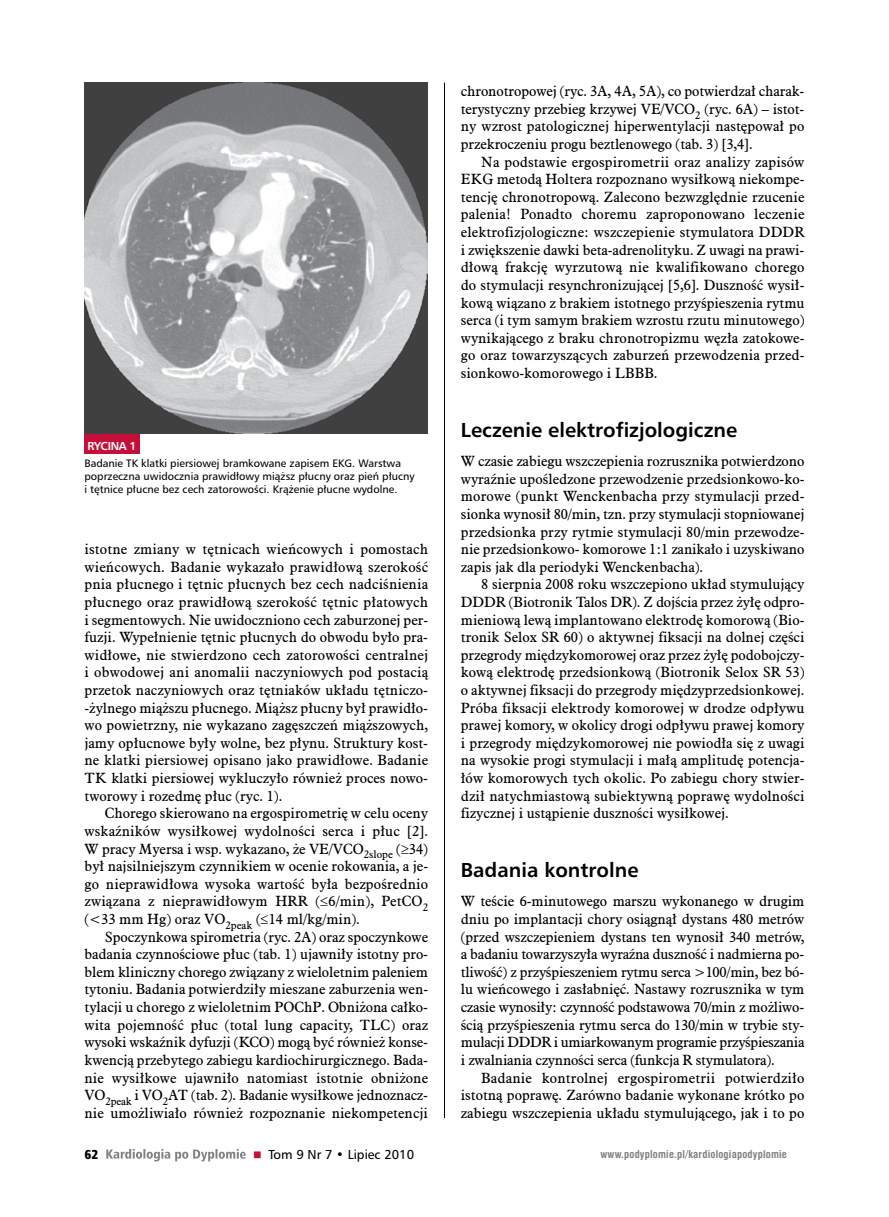
<style>
.page{position:relative;width:889px;height:1217px;background:#fff}
.page>*{position:absolute;margin:0;border:0;box-sizing:border-box;transform-origin:0 0}
.t1{font:700 20.25px "Humnst 777 EU";color:#000}
.t2{font:14.4px/17.5px "Aldine 721 EU";color:#000;text-align:justify}
.t3{font:13.05px "Humnst 777 EU";color:#000}
.t4{font:13.05px "Humnst 777 X Blk Cn EU";color:#000}
.t5{font:700 11.55px "Humnst 777 EU";letter-spacing:-.03em;color:#fff}
.t6{font:10.8px/13px "Humnst 777 EU";color:#000}
.t7{font:700 10.5px "Swis 721 Cn EU";letter-spacing:.02em;color:#808285}
</style>
<div class="page">
<svg style="left:84px;top:82px;width:361px;height:1080px"></svg>
<svg style="left:254px;top:1150px;width:7px;height:7px"></svg>
<p class="t5" style="left:88px;top:438px;width:50px">RYCINA 1</p>
<p class="t6" style="left:84px;top:456px;width:332px">Badanie TK klatki piersiowej bramkowane zapisem EKG. Warstwa poprzeczna uwidocznia prawidłowy miąższ płucny oraz pień płucny i tętnice płucne bez cech zatorowości. Krążenie płucne wydolne.</p>
<p class="t2" style="left:84px;top:541px;width:345px">istotne zmiany w tętnicach wieńcowych i pomostach wieńcowych. Badanie wykazało prawidłową szerokość pnia płucnego i tętnic płucnych bez cech nadciśnienia płucnego oraz prawidłową szerokość tętnic płatowych i segmentowych. Nie uwidoczniono cech zaburzonej per&shy;fuzji. Wypełnienie tętnic płucnych do obwodu było pra&shy;widłowe, nie stwierdzono cech zatorowości centralnej i obwodowej ani anomalii naczyniowych pod postacią przetok naczyniowych oraz tętniaków układu tętniczo--żylnego miąższu płucnego. Miąższ płucny był prawidło&shy;wo powietrzny, nie wykazano zagęszczeń miąższowych, jamy opłucnowe były wolne, bez płynu. Struktury kost&shy;ne klatki piersiowej opisano jako prawidłowe. Badanie TK klatki piersiowej wykluczyło również proces nowo&shy;tworowy i rozedmę płuc (ryc. 1).</p>
<p class="t2" style="left:84px;top:805px;width:345px;text-indent:21px">Chorego skierowano na ergospirometrię w celu oceny wskaźników wysiłkowej wydolności serca i płuc [2].<br>W pracy Myersa i wsp. wykazano, że VE/VCO<sub>2slope</sub> (≥34) był najsilniejszym czynnikiem w ocenie rokowania, a je&shy;go nieprawidłowa wysoka wartość była bezpośrednio związana z nieprawidłowym HRR (≤6/min), PetCO<sub>2 </sub>(&lt;33 mm Hg) oraz VO<sub>2peak</sub> (≤14 ml/kg/min).</p>
<p class="t2" style="left:84px;top:928px;width:345px;text-indent:20px">Spoczynkowa spirometria (ryc. 2A) oraz spoczynkowe badania czynnościowe płuc (tab. 1) ujawniły istotny pro&shy;blem kliniczny chorego związany z wieloletnim paleniem tytoniu. Badania potwierdziły mieszane zaburzenia wen&shy;tylacji u chorego z wieloletnim POChP. Obniżona całko&shy;wita pojemność płuc (total lung capacity, TLC) oraz wysoki wskaźnik dyfuzji (KCO) mogą być również konse&shy;kwencją przebytego zabiegu kardiochirurgicznego. Bada&shy;nie wysiłkowe ujawniło natomiast istotnie obniżone VO<sub>2peak</sub> i VO<sub>2</sub>AT (tab. 2). Badanie wysiłkowe jednoznacz&shy;nie umożliwiało również rozpoznanie niekompetencji</p>
<p class="t4" style="left:84px;top:1145px;width:15px">62</p>
<p class="t3" style="left:268px;top:1145px;width:147px">Tom 9 Nr 7 • Lipiec 2010</p>
<p class="t2" style="left:461px;top:83px;width:345px">chronotropowej (ryc. 3A, 4A, 5A), co potwierdzał charak&shy;terystyczny przebieg krzywej VE/VCO<sub>2</sub> (ryc. 6A) – istot&shy;ny wzrost patologicznej hiperwentylacji następował po przekroczeniu progu beztlenowego (tab. 3) [3,4].</p>
<p class="t2" style="left:461px;top:153px;width:345px;text-indent:21px">Na podstawie ergospirometrii oraz analizy zapisów EKG metodą Holtera rozpoznano wysiłkową niekompe&shy;tencję chronotropową. Zalecono bezwzględnie rzucenie palenia! Ponadto choremu zaproponowano leczenie elektrofizjologiczne: wszczepienie stymulatora DDDR i zwiększenie dawki beta-adrenolityku. Z uwagi na prawi&shy;dłową frakcję wyrzutową nie kwalifikowano chorego do stymulacji resynchronizującej [5,6]. Duszność wysił&shy;kową wiązano z brakiem istotnego przyśpieszenia rytmu serca (i tym samym brakiem wzrostu rzutu minutowego) wynikającego z braku chronotropizmu węzła zatokowe&shy;go oraz towarzyszących zaburzeń przewodzenia przed&shy;sionkowo-komorowego i LBBB.</p>
<h1 class="t1" style="left:461px;top:416px;width:278px">Leczenie elektrofizjologiczne</h1>
<p class="t2" style="left:461px;top:453px;width:345px">W czasie zabiegu wszczepienia rozrusznika potwierdzono wyraźnie upośledzone przewodzenie przedsionkowo-ko&shy;morowe (punkt Wenckenbacha przy stymulacji przed&shy;sionka wynosił 80/min, tzn. przy stymulacji stopniowanej przedsionka przy rytmie stymulacji 80/min przewodze&shy;nie przedsionkowo- komorowe 1:1 zanikało i uzyskiwano zapis jak dla periodyki Wenckenbacha).</p>
<p class="t2" style="left:461px;top:576px;width:345px;text-indent:20px">8 sierpnia 2008 roku wszczepiono układ stymulujący DDDR (Biotronik Talos DR). Z dojścia przez żyłę odpro&shy;mieniową lewą implantowano elektrodę komorową (Bio&shy;tronik Selox SR 60) o aktywnej fiksacji na dolnej części przegrody międzykomorowej oraz przez żyłę podobojczy&shy;kową elektrodę przedsionkową (Biotronik Selox SR 53) o aktywnej fiksacji do przegrody międzyprzedsionkowej.<br>Próba fiksacji elektrody komorowej w drodze odpływu prawej komory, w okolicy drogi odpływu prawej komory i przegrody międzykomorowej nie powiodła się z uwagi na wysokie progi stymulacji i małą amplitudę potencja&shy;łów komorowych tych okolic. Po zabiegu chory stwier&shy;dził natychmiastową subiektywną poprawę wydolności fizycznej i ustąpienie duszności wysiłkowej.</p>
<h1 class="t1" style="left:461px;top:856px;width:179px">Badania kontrolne</h1>
<p class="t2" style="left:461px;top:893px;width:345px">W teście 6-minutowego marszu wykonanego w drugim dniu po implantacji chory osiągnął dystans 480 metrów (przed wszczepieniem dystans ten wynosił 340 metrów, a badaniu towarzyszyła wyraźna duszność i nadmierna po&shy;tliwość) z przyśpieszeniem rytmu serca &gt;100/min, bez bó&shy;lu wieńcowego i zasłabnięć. Nastawy rozrusznika w tym czasie wynosiły: czynność podstawowa 70/min z możliwo&shy;ścią przyśpieszenia rytmu serca do 130/min w trybie sty&shy;mulacji DDDR i umiarkowanym programie przyśpieszania i zwalniania czynności serca (funkcja R stymulatora).</p>
<p class="t2" style="left:461px;top:1069px;width:345px;text-indent:20px">Badanie kontrolnej ergospirometrii potwierdziło istotną poprawę. Zarówno badanie wykonane krótko po zabiegu wszczepienia układu stymulującego, jak i to po</p>
<p class="t7" style="left:600px;top:1147px;width:188px">www.podyplomie.pl/kardiologiapodyplomie</p>
</div>
